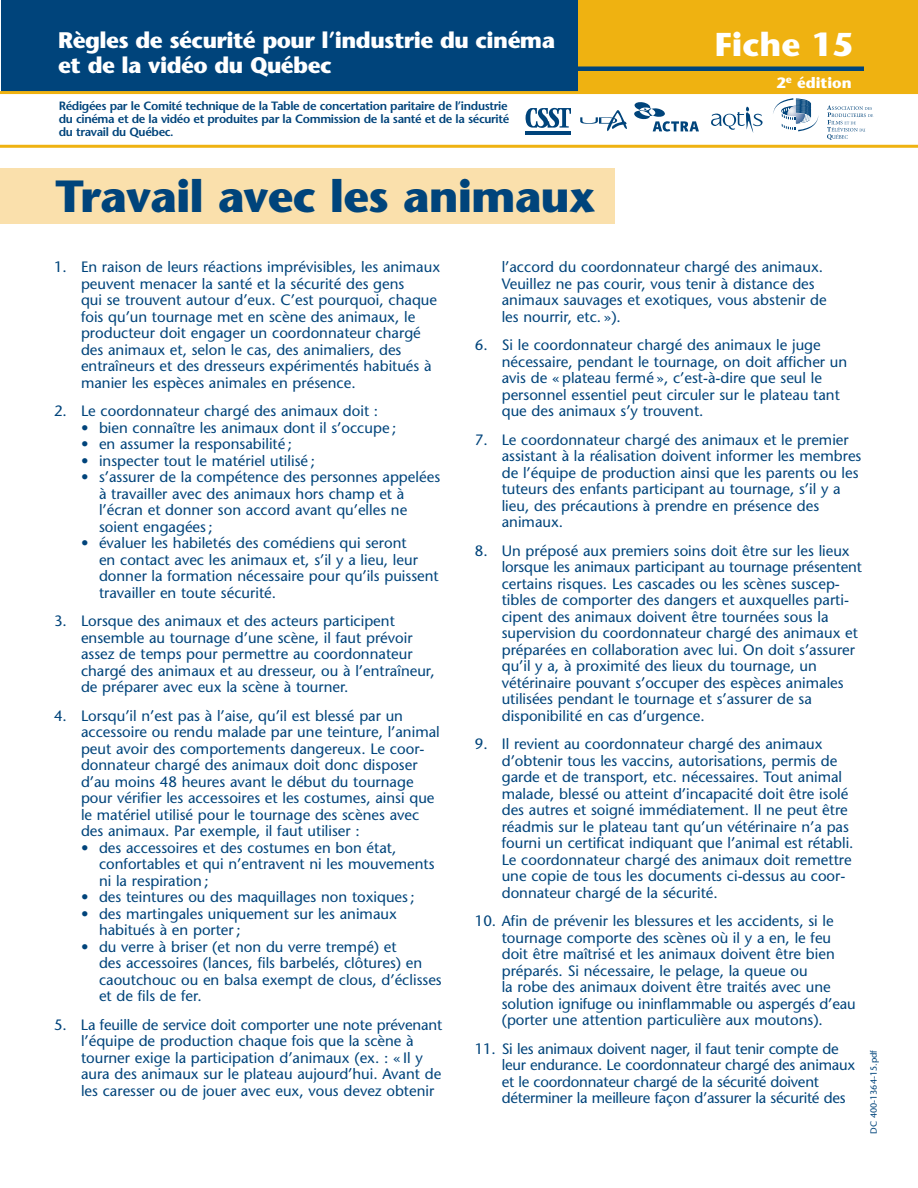
<style>
.page{position:relative;width:918px;height:1188px;background:#fff}
.page>*{position:absolute;margin:0;border:0;box-sizing:border-box;transform-origin:0 0}
.t1{font:700 45px "Stone Sans";letter-spacing:-.02em;color:#00447b}
.t2{font:700 33px "Stone Sans";color:#fff}
.t3{font:700 22.5px/25.5px "Stone Sans";letter-spacing:-.025em;color:#fff}
.t4{font:15px/16.5px "Stone Sans";color:#00447b}
.t5{font:700 15px "Stone Sans";color:#fff}
.t6{font:600 12px/12.8px "Stone Sans";letter-spacing:-.03em;color:#00447b}
.t7{font:9px "Stone Sans";color:#00447b}
</style>
<div class="page">
<div style="left:0;top:169px;width:615px;height:55px;background:#fae0ac"></div>
<div style="left:576px;top:1px;width:342px;height:92px;background:#efb211"></div>
<hr style="left:0;top:145px;width:918px;height:3px;background:#efb211">
<div style="left:566px;top:66px;width:298px;height:5px;background:#00447b"></div>
<div style="left:1px;top:0;width:577px;height:93px;background:#00447b"></div>
<hr style="left:0;top:91px;width:918px;height:3px;background:#efb211">
<hr style="left:526px;top:133px;width:45px;height:2px;background:#00447b">
<svg style="left:526px;top:108px;width:45px;height:20px"></svg>
<hr style="left:526px;top:131px;width:45px;height:1px;background:#00447b">
<svg style="left:580px;top:110px;width:47px;height:21px"></svg>
<svg style="left:634px;top:102px;width:65px;height:30px"></svg>
<svg style="left:711px;top:107px;width:52px;height:26px"></svg>
<svg style="left:827px;top:105px;width:46px;height:35px"></svg>
<svg style="left:773px;top:98px;width:46px;height:33px"></svg>
<h3 class="t3" style="left:58px;top:29px;width:498px">Règles de sécurité pour l’industrie du cinéma et de la vidéo du Québec</h3>
<p class="t6" style="left:59px;top:101px;width:452px">Rédigées par le Comité technique de la Table de concertation paritaire de l’industrie du cinéma et de la vidéo et produites par la Commission de la santé et de la sécurité du travail du Québec.</p>
<h1 class="t1" style="left:56px;top:179px;width:542px">Travail avec les animaux</h1>
<h2 class="t2" style="left:715px;top:32px;width:140px">Fiche 15</h2>
<p class="t5" style="left:777px;top:77px;width:77px">2<sup>e</sup> édition</p>
<p class="t4" style="left:81px;top:260px;width:361px;text-indent:-27px">1. En raison de leurs réactions imprévisibles, les animaux peuvent menacer la santé et la sécurité des gens<br>qui se trouvent autour d’eux. C’est pourquoi, chaque fois qu’un tournage met en scène des animaux, le producteur doit engager un coordonnateur chargé des animaux et, selon le cas, des animaliers, des entraîneurs et des dresseurs expérimentés habitués à manier les espèces animales en présence.</p>
<p class="t4" style="left:54px;top:404px;width:326px">2. Le coordonnateur chargé des animaux doit :</p>
<p class="t4" style="left:81px;top:421px;width:317px">• bien connaître les animaux dont il s’occupe ;</p>
<p class="t4" style="left:81px;top:437px;width:213px">• en assumer la responsabilité ;</p>
<p class="t4" style="left:81px;top:454px;width:236px">• inspecter tout le matériel utilisé ;</p>
<p class="t4" style="left:99px;top:470px;width:343px;text-indent:-18px">• s’assurer de la compétence des personnes appelées à travailler avec des animaux hors champ et à l’écran et donner son accord avant qu’elles ne soient engagées ;</p>
<p class="t4" style="left:99px;top:536px;width:341px;text-indent:-18px">• évaluer les habiletés des comédiens qui seront<br>en contact avec les animaux et, s’il y a lieu, leur donner la formation nécessaire pour qu’ils puissent travailler en toute sécurité.</p>
<p class="t4" style="left:81px;top:614px;width:355px;text-indent:-27px">3. Lorsque des animaux et des acteurs participent ensemble au tournage d’une scène, il faut prévoir assez de temps pour permettre au coordonnateur chargé des animaux et au dresseur, ou à l’entraîneur, de préparer avec eux la scène à tourner.</p>
<p class="t4" style="left:81px;top:709px;width:360px;text-indent:-27px">4. Lorsqu’il n’est pas à l’aise, qu’il est blessé par un accessoire ou rendu malade par une teinture, l’animal peut avoir des comportements dangereux. Le coor&shy;donnateur chargé des animaux doit donc disposer d’au moins 48 heures avant le début du tournage pour vérifier les accessoires et les costumes, ainsi que le matériel utilisé pour le tournage des scènes avec des animaux. Par exemple, il faut utiliser :</p>
<p class="t4" style="left:99px;top:841px;width:337px;text-indent:-18px">• des accessoires et des costumes en bon état, confortables et qui n’entravent ni les mouvements ni la respiration ;</p>
<p class="t4" style="left:81px;top:890px;width:335px">• des teintures ou des maquillages non toxiques ;</p>
<p class="t4" style="left:99px;top:907px;width:299px;text-indent:-18px">• des martingales uniquement sur les animaux habitués à en porter ;</p>
<p class="t4" style="left:99px;top:940px;width:344px;text-indent:-18px">• du verre à briser (et non du verre trempé) et<br>des accessoires (lances, fils barbelés, clôtures) en caoutchouc ou en balsa exempt de clous, d’éclisses et de fils de fer.</p>
<p class="t4" style="left:81px;top:1018px;width:363px;text-indent:-27px">5. La feuille de service doit comporter une note prévenant l’équipe de production chaque fois que la scène à tourner exige la participation d’animaux (ex. : « Il y aura des animaux sur le plateau aujourd’hui. Avant de les caresser ou de jouer avec eux, vous devez obtenir</p>
<p class="t4" style="left:502px;top:260px;width:326px">l’accord du coordonnateur chargé des animaux.<br>Veuillez ne pas courir, vous tenir à distance des animaux sauvages et exotiques, vous abstenir de les nourrir, etc. »).</p>
<p class="t4" style="left:502px;top:338px;width:347px;text-indent:-27px">6. Si le coordonnateur chargé des animaux le juge nécessaire, pendant le tournage, on doit afficher un avis de « plateau fermé », c’est-à-dire que seul le personnel essentiel peut circuler sur le plateau tant que des animaux s’y trouvent.</p>
<p class="t4" style="left:502px;top:433px;width:361px;text-indent:-27px">7. Le coordonnateur chargé des animaux et le premier assistant à la réalisation doivent informer les membres de l’équipe de production ainsi que les parents ou les tuteurs des enfants participant au tournage, s’il y a lieu, des précautions à prendre en présence des animaux.</p>
<p class="t4" style="left:502px;top:544px;width:362px;text-indent:-27px">8. Un préposé aux premiers soins doit être sur les lieux lorsque les animaux participant au tournage présentent certains risques. Les cascades ou les scènes suscep&shy;tibles de comporter des dangers et auxquelles parti&shy;cipent des animaux doivent être tournées sous la supervision du coordonnateur chargé des animaux et préparées en collaboration avec lui. On doit s’assurer qu’il y a, à proximité des lieux du tournage, un vétérinaire pouvant s’occuper des espèces animales utilisées pendant le tournage et s’assurer de sa disponibilité en cas d’urgence.</p>
<p class="t4" style="left:502px;top:737px;width:353px;text-indent:-27px">9. Il revient au coordonnateur chargé des animaux d’obtenir tous les vaccins, autorisations, permis de garde et de transport, etc. nécessaires. Tout animal malade, blessé ou atteint d’incapacité doit être isolé des autres et soigné immédiatement. Il ne peut être réadmis sur le plateau tant qu’un vétérinaire n’a pas fourni un certificat indiquant que l’animal est rétabli.<br>Le coordonnateur chargé des animaux doit remettre une copie de tous les documents ci-dessus au coor&shy;donnateur chargé de la sécurité.</p>
<p class="t4" style="left:502px;top:914px;width:356px;text-indent:-27px">10. Afin de prévenir les blessures et les accidents, si le tournage comporte des scènes où il y a en, le feu doit être maîtrisé et les animaux doivent être bien préparés. Si nécessaire, le pelage, la queue ou<br>la robe des animaux doivent être traités avec une solution ignifuge ou ininflammable ou aspergés d’eau (porter une attention particulière aux moutons).</p>
<p class="t4" style="left:502px;top:1042px;width:355px;text-indent:-27px">11. Si les animaux doivent nager, il faut tenir compte de leur endurance. Le coordonnateur chargé des animaux et le coordonnateur chargé de la sécurité doivent déterminer la meilleure façon d’assurer la sécurité des</p>
<p class="t7" style="left:870px;top:1134px;width:86px;rotate:-90deg">DC 400-1364-15.pdf</p>
</div>
